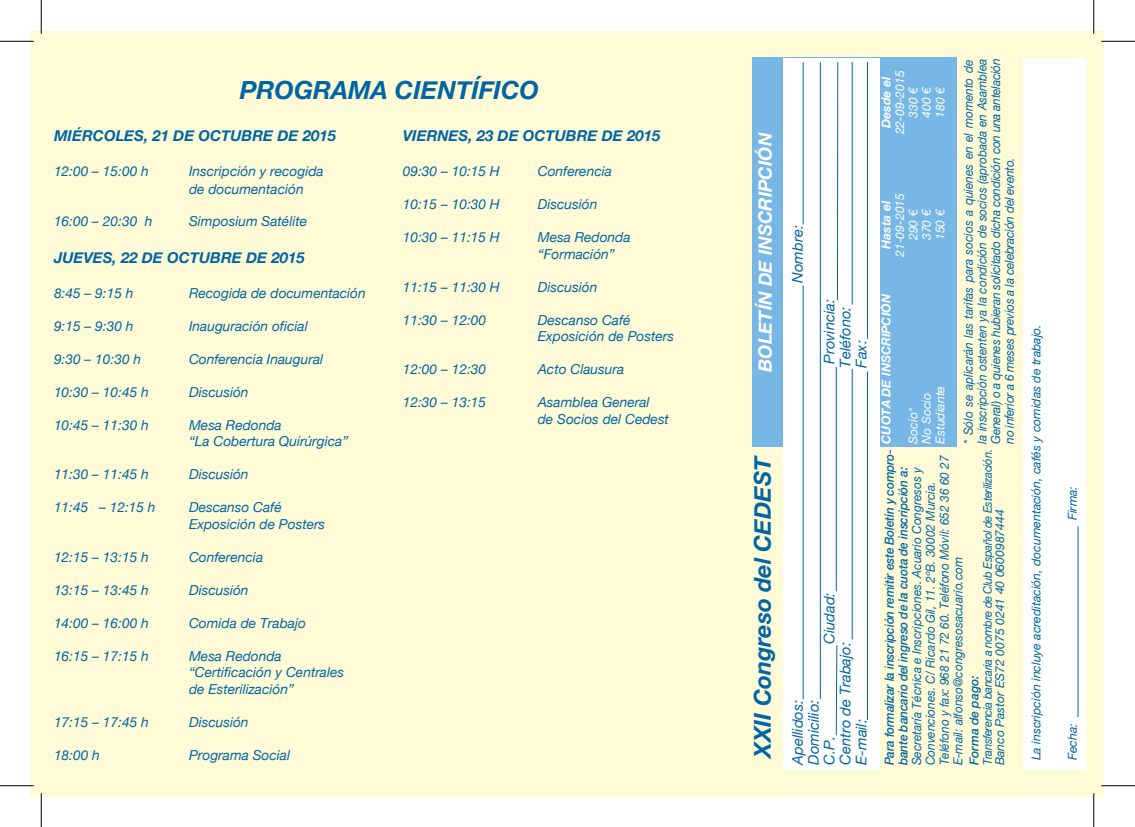
<style>
.page{position:relative;width:1135px;height:827px;background:#fff}
.page>*{position:absolute;margin:0;border:0;box-sizing:border-box;transform-origin:0 0}
.t1{font:italic 700 25px "Helvetica Neue";color:#0065a4}
.t2{font:italic 700 23.25px "Helvetica Neue";color:#0065a4}
.t3{font:italic 700 18.38px "Helvetica Neue";color:#fff}
.t4{font:italic 700 15px "Helvetica Neue";color:#0065a4}
.t5{font:italic 14.75px/15.9px "Helvetica Neue";letter-spacing:-.005em;color:#0065a4}
.t6{font:italic 13.75px/16.5px "Helvetica Neue";color:#0065a4}
.t7{font:italic 12.5px/13.8px "Helvetica Neue";letter-spacing:-.005em;color:#0065a4;scale:.95 1}
.t8{font:italic 500 12.5px/13.8px "Helvetica Neue";letter-spacing:-.02em;color:#0065a4;scale:.95 1}
.t9{font:italic 12.25px "Helvetica Neue";color:#0065a4}
.t10{font:italic 12.25px/13.5px "Helvetica Neue";color:#fff;text-align:center}
.t11{font:italic 700 12.25px "Helvetica Neue";color:#fff}
.t12{font:italic 500 12.25px "Helvetica Neue";letter-spacing:-.005em;color:#0065a4}
.t13{font:italic 11.88px "Helvetica Neue";letter-spacing:-.03em;color:#0065a4;scale:.95 1}
</style>
<div class="page">
<div style="left:31px;top:31px;width:1073px;height:765px;background:#fffbd6"></div>
<div style="left:752px;top:58px;width:205px;height:389px;background:#76b7e5"></div>
<div style="left:783px;top:58px;width:96px;height:711px;background:#fff"></div>
<svg style="left:802px;top:61px;width:66px;height:675px"></svg>
<div style="left:1023px;top:58px;width:63px;height:711px;background:#fff"></div>
<hr style="left:1078px;top:526px;width:1px;height:191px;background:#0065a4">
<hr style="left:0;top:40px;width:34px;height:2px;background:#fff">
<hr style="left:1101px;top:40px;width:34px;height:2px;background:#fff">
<hr style="left:40px;top:0;width:2px;height:34px;background:#fff">
<hr style="left:40px;top:793px;width:2px;height:34px;background:#fff">
<hr style="left:0;top:41px;width:34px;height:1px;background:#000">
<hr style="left:1101px;top:41px;width:34px;height:1px;background:#000">
<hr style="left:0;top:785px;width:34px;height:1px;background:#000">
<hr style="left:1101px;top:785px;width:34px;height:1px;background:#000">
<hr style="left:41px;top:0;width:1px;height:34px;background:#000">
<hr style="left:41px;top:793px;width:1px;height:34px;background:#000">
<hr style="left:1093px;top:0;width:1px;height:34px;background:#000">
<hr style="left:1093px;top:793px;width:1px;height:34px;background:#000">
<h1 class="t1" style="left:240px;top:71px;width:301px">PROGRAMA CIENTÍFICO</h1>
<p class="t4" style="left:54px;top:124px;width:284px">MIÉRCOLES, 21 DE OCTUBRE DE 2015</p>
<p class="t6" style="left:54px;top:164px;width:96px">12:00 – 15:00 h</p>
<p class="t6" style="left:189px;top:164px;width:136px">Inscripción y recogida</p>
<p class="t6" style="left:54px;top:213px;width:100px">16:00 – 20:30 h</p>
<p class="t6" style="left:189px;top:213px;width:120px">Simposium Satélite</p>
<p class="t4" style="left:403px;top:124px;width:259px">VIERNES, 23 DE OCTUBRE DE 2015</p>
<p class="t6" style="left:403px;top:164px;width:99px">09:30 – 10:15 H</p>
<p class="t6" style="left:538px;top:164px;width:76px">Conferencia</p>
<p class="t6" style="left:403px;top:197px;width:99px">10:15 – 10:30 H</p>
<p class="t6" style="left:538px;top:197px;width:61px">Discusión</p>
<p class="t6" style="left:403px;top:230px;width:99px">10:30 – 11:15 H</p>
<p class="t6" style="left:538px;top:230px;width:94px">Mesa Redonda “Formación”</p>
<p class="t6" style="left:403px;top:279px;width:99px">11:15 – 11:30 H</p>
<p class="t6" style="left:538px;top:279px;width:61px">Discusión</p>
<p class="t6" style="left:403px;top:312px;width:85px">11:30 – 12:00</p>
<p class="t6" style="left:538px;top:312px;width:138px">Descanso Café<br>Exposición de Posters</p>
<p class="t6" style="left:403px;top:362px;width:85px">12:00 – 12:30</p>
<p class="t6" style="left:538px;top:362px;width:88px">Acto Clausura</p>
<p class="t6" style="left:403px;top:395px;width:85px">12:30 – 13:15</p>
<p class="t6" style="left:538px;top:395px;width:133px">Asamblea General<br>de Socios del Cedest</p>
<p class="t6" style="left:189px;top:181px;width:116px">de documentación</p>
<p class="t4" style="left:54px;top:245px;width:252px">JUEVES, 22 DE OCTUBRE DE 2015</p>
<p class="t6" style="left:54px;top:285px;width:81px">8:45 – 9:15 h</p>
<p class="t6" style="left:189px;top:285px;width:178px">Recogida de documentación</p>
<p class="t6" style="left:54px;top:318px;width:81px">9:15 – 9:30 h</p>
<p class="t6" style="left:189px;top:318px;width:120px">Inauguración oficial</p>
<p class="t6" style="left:54px;top:351px;width:89px">9:30 – 10:30 h</p>
<p class="t6" style="left:189px;top:351px;width:136px">Conferencia Inaugural</p>
<p class="t6" style="left:54px;top:384px;width:96px">10:30 – 10:45 h</p>
<p class="t6" style="left:189px;top:384px;width:61px">Discusión</p>
<p class="t6" style="left:54px;top:417px;width:96px">10:45 – 11:30 h</p>
<p class="t6" style="left:189px;top:417px;width:161px">Mesa Redonda<br>“La Cobertura Quirúrgica”</p>
<p class="t6" style="left:54px;top:467px;width:96px">11:30 – 11:45 h</p>
<p class="t6" style="left:189px;top:467px;width:61px">Discusión</p>
<p class="t6" style="left:54px;top:500px;width:103px">11:45 – 12:15 h</p>
<p class="t6" style="left:189px;top:500px;width:138px">Descanso Café<br>Exposición de Posters</p>
<p class="t6" style="left:54px;top:549px;width:96px">12:15 – 13:15 h</p>
<p class="t6" style="left:189px;top:549px;width:76px">Conferencia</p>
<p class="t6" style="left:54px;top:582px;width:96px">13:15 – 13:45 h</p>
<p class="t6" style="left:189px;top:582px;width:61px">Discusión</p>
<p class="t6" style="left:54px;top:615px;width:96px">14:00 – 16:00 h</p>
<p class="t6" style="left:189px;top:615px;width:118px">Comida de Trabajo</p>
<p class="t6" style="left:54px;top:648px;width:96px">16:15 – 17:15 h</p>
<p class="t6" style="left:189px;top:648px;width:157px">Mesa Redonda “Certificación y Centrales de Esterilización”</p>
<p class="t6" style="left:54px;top:714px;width:96px">17:15 – 17:45 h</p>
<p class="t6" style="left:189px;top:714px;width:61px">Discusión</p>
<p class="t6" style="left:54px;top:747px;width:47px">18:00 h</p>
<p class="t6" style="left:189px;top:747px;width:103px">Programa Social</p>
<h3 class="t3" style="left:751px;top:372px;width:241px;rotate:-90deg">BOLETÍN DE INSCRIPCIÓN</h3>
<h2 class="t2" style="left:744px;top:757px;width:304px;rotate:-90deg">XXII Congreso del CEDEST</h2>
<p class="t5" style="left:790px;top:282px;width:59px;rotate:-90deg">N mo :erb</p>
<p class="t5" style="left:822px;top:363px;width:66px;rotate:-90deg">P :aicnivor</p>
<p class="t5" style="left:838px;top:367px;width:62px;rotate:-90deg">:onofél eT</p>
<p class="t5" style="left:854px;top:367px;width:29px;rotate:-90deg">: xaF</p>
<p class="t5" style="left:822px;top:643px;width:53px;rotate:-90deg">C : dadu i</p>
<p class="t5" style="left:838px;top:764px;width:124px;rotate:-90deg">C or tne ed :ojabarT</p>
<p class="t5" style="left:790px;top:764px;width:66px;rotate:-90deg">A :sodi l lep<br>Domicilio:</p>
<p class="t5" style="left:854px;top:764px;width:47px;rotate:-90deg">E m- :lia</p>
<p class="t5" style="left:822px;top:764px;width:30px;rotate:-90deg">C P. .</p>
<p class="t11" style="left:876px;top:128px;width:52px;rotate:-90deg">Desde el</p>
<p class="t10" style="left:894px;top:134px;width:66px;rotate:-90deg">22-09-2015<br>330 €<br>400 €<br>180 €</p>
<p class="t11" style="left:876px;top:249px;width:50px;rotate:-90deg">Hasta el</p>
<p class="t10" style="left:894px;top:257px;width:66px;rotate:-90deg">21-09-2015<br>290 €<br>370 €<br>150 €</p>
<p class="t11" style="left:876px;top:443px;width:151px;rotate:-90deg">CUOTA DE INSCRIPCIÓN</p>
<p class="t10" style="left:907px;top:443px;width:59px;text-align:left;rotate:-90deg">Socio*<br>No Socio<br>Estudiante</p>
<p class="t7" style="left:962px;top:444px;width:407px;text-align:justify;rotate:-90deg">* Sólo se aplicarán las tarifas para socios a quienes en el momento de la inscripción ostenten ya la condición de socios (aprobada en Asamblea General) o a quienes hubieran solicitado dicha condición con una antelación no inferior a 6 meses previos a la celebración del evento.</p>
<p class="t8" style="left:882px;top:765px;width:334px;rotate:-90deg">Para formalizar la inscripción remitir este Boletín y compro&shy;bante bancario del ingreso de la cuota de inscripción a:</p>
<p class="t7" style="left:911px;top:765px;width:328px;rotate:-90deg">Secretaría Técnica e Inscripciones. Acuario Congresos y Convenciones. C/ Ricardo Gil, 11. 2ºB. 30002 Murcia.<br>Teléfono y fax: 968 21 72 60. Teléfono Móvil: 652 36 60 27<br>E-mail: alfonso@congresosacuario.com</p>
<p class="t13" style="left:979px;top:765px;width:334px;rotate:-90deg">Transferencia bancaria a nombre de Club Español de Esterilización.</p>
<p class="t9" style="left:991px;top:765px;width:258px;rotate:-90deg">Banco Pastor ES72 0075 0241 40 0600987444</p>
<p class="t12" style="left:964px;top:765px;width:92px;rotate:-90deg">Forma de pago:</p>
<p class="t9" style="left:1027px;top:760px;width:437px;rotate:-90deg">La inscripción incluye acreditación, documentación, cafés y comidas de trabajo.</p>
<p class="t9" style="left:1064px;top:520px;width:36px;rotate:-90deg">Firma:</p>
<p class="t9" style="left:1064px;top:760px;width:38px;rotate:-90deg">Fecha:</p>
</div>
